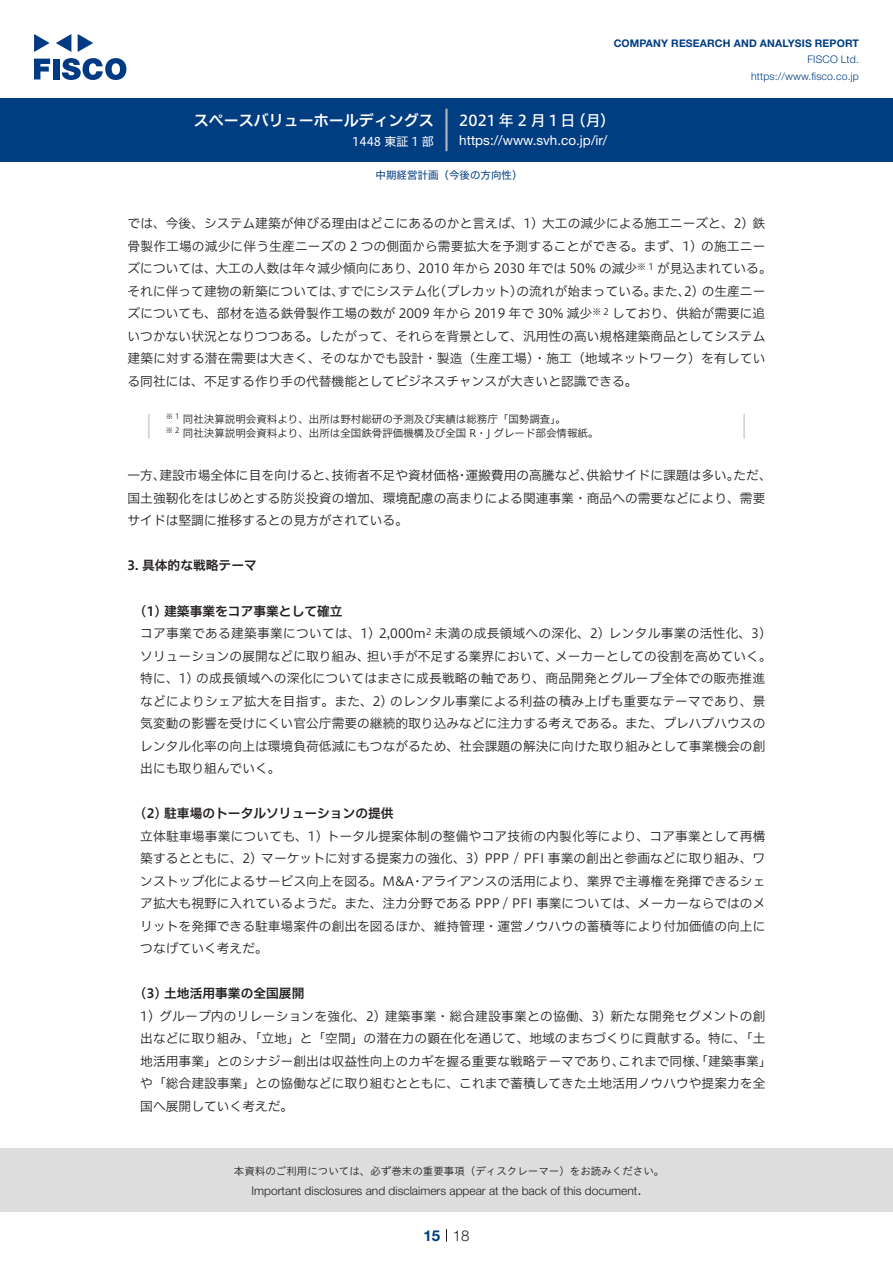
<style>
.page{position:relative;width:893px;height:1263px;background:#fff}
.page>*{position:absolute;margin:0;border:0;box-sizing:border-box;transform-origin:0 0}
.t1{font:15px "Hiragino UD Sans F Std N W6";color:#fff}
.t2{font:15px "Hiragino UD Sans F Std N W5";letter-spacing:.185em;color:#fff}
.t3{font:300 15px "Helvetica Neue LT Std";color:#231f20}
.t4{font:700 15px "Helvetica Neue LT Std";color:#003d81}
.t5{font:13.5px "Helvetica Neue LT Std";color:#fff}
.t6{font:12.75px/22.5px "Hiragino UD Sans F Std N W3";color:#231f20}
.t7{font:12.75px "Hiragino UD Sans F Std N W6";color:#231f20}
.t8{font:12.75px "Hiragino UD Sans F Std N W3";letter-spacing:.02em;color:#231f20}
.t9{font:300 12px "Helvetica Neue LT Std";color:#231f20}
.t10{font:12px "Hiragino UD Sans F Std N W4";color:#fff}
.t11{font:10.5px "Hiragino UD Sans F Std N W3";color:#231f20}
.t12{font:10.5px "Hiragino UD Sans Std W3";color:#231f20}
.t13{font:700 10.5px "Helvetica Neue LT Std";letter-spacing:.015em;color:#003d81}
.t14{font:300 10.5px/16.5px "Helvetica Neue LT Std";letter-spacing:.015em;color:#003d81;text-align:right}
.t15{font:10.5px "Hiragino UD Sans F Std N W4";color:#003d81}
.t16{font:8.85px "Hiragino UD Sans F Std N W3";color:#231f20}
.t17{font:7.35px "Hiragino UD Sans F Std N W3";color:#231f20}
</style>
<div class="page">
<div style="left:0;top:1148px;width:893px;height:64px;background:#ddd"></div>
<svg style="left:34px;top:59px;width:16px;height:20px"></svg>
<div style="left:53px;top:59px;width:6px;height:20px;background:#003a83"></div>
<svg style="left:62px;top:58px;width:64px;height:22px"></svg>
<svg style="left:34px;top:34px;width:16px;height:18px"></svg>
<svg style="left:78px;top:34px;width:15px;height:18px"></svg>
<svg style="left:56px;top:34px;width:15px;height:18px"></svg>
<div style="left:0;top:98px;width:893px;height:64px;background:#003d81"></div>
<hr style="left:445px;top:109px;width:3px;height:42px;background:#b5b5b6">
<svg style="left:446px;top:1229px;width:1px;height:13px"></svg>
<hr style="left:148px;top:414px;width:2px;height:24px;background:#d3d3d3">
<hr style="left:743px;top:414px;width:2px;height:24px;background:#d3d3d3">
<p class="t1" style="left:194px;top:109px;width:242px">スペースバリューホールディングス</p>
<p class="t10" style="left:352px;top:132px;width:83px">1448 東証 1 部</p>
<p class="t13" style="left:614px;top:37px;width:247px">COMPANY RESEARCH AND ANALYSIS REPORT</p>
<p class="t14" style="left:751px;top:51px;width:109px">FISCO Ltd. https://www.fisco.co j p.</p>
<p class="t2" style="left:459px;top:109px;width:118px">2021年2月1日</p>
<p class="t2" style="left:571px;top:109px;width:46px">（月(</p>
<p class="t5" style="left:459px;top:132px;width:150px">https: / / w w w . s v h . c o j p. /i r/</p>
<p class="t15" style="left:376px;top:167px;width:149px">中期経営計画（今後の方向性(</p>
<p class="t6" style="left:128px;top:211px;width:639px">では、今後、システム建築が伸びる理由はどこにあるのかと言えば、1) 大工の減少による施工ニーズと、2) 鉄</p>
<p class="t6" style="left:128px;top:234px;width:639px">骨製作工場の減少に伴う生産ニーズの 2 つの側面から需要拡大を予測することができる。まず、1) の施工ニー</p>
<p class="t6" style="left:657px;top:256px;width:116px">が見込まれている。</p>
<p class="t6" style="left:128px;top:256px;width:511px">ズについては、大工の人数は年々減少傾向にあり、2010 年から 2030 年では 50% の減少</p>
<p class="t16" style="left:637px;top:260px;width:18px">※ 1</p>
<p class="t6" style="left:434px;top:279px;width:91px">（プレカット）</p>
<p class="t6" style="left:516px;top:279px;width:142px">の流れが始まっている。</p>
<p class="t6" style="left:652px;top:279px;width:115px">また 2、) の生産ニー</p>
<p class="t6" style="left:128px;top:279px;width:218px">それに伴って建物の新築については、</p>
<p class="t6" style="left:338px;top:279px;width:103px">すでにシステム化</p>
<p class="t6" style="left:128px;top:301px;width:639px">ズについても、部材を造る鉄骨製作工場の数が 2009 年から 2019 年で 30% 減少<br>いつかない状況となりつつある。したがって、それらを背景として、汎用性の高い規格建築商品としてシステム建築に対する潜在需要は大きく、そのなかでも設計・製造（生産工場）・施工（地域ネットワーク）を有している同社には、不足する作り手の代替機能としてビジネスチャンスが大きいと認識できる。</p>
<p class="t6" style="left:612px;top:301px;width:155px">しており、供給が需要に追</p>
<p class="t16" style="left:592px;top:305px;width:18px">※2</p>
<p class="t17" style="left:166px;top:411px;width:15px">※1</p>
<p class="t11" style="left:183px;top:411px;width:385px">同社決算説明会資料より、出所は野村総研の予測及び実績は総務庁「国勢調査」。</p>
<p class="t17" style="left:166px;top:425px;width:15px">※2</p>
<p class="t11" style="left:183px;top:425px;width:417px">同社決算説明会資料より、出所は全国鉄骨評価機構及び全国 R・J グレード部会情報紙。</p>
<p class="t6" style="left:465px;top:464px;width:129px">運搬費用の高騰など、</p>
<p class="t6" style="left:587px;top:464px;width:154px">供給サイドに課題は多い。</p>
<p class="t6" style="left:159px;top:464px;width:180px">建設市場全体に目を向けると、</p>
<p class="t6" style="left:332px;top:464px;width:129px">技術者不足や資材価格</p>
<p class="t6" style="left:733px;top:464px;width:40px">ただ、</p>
<p class="t6" style="left:128px;top:464px;width:639px">一方、<br>国土強靭化をはじめとする防災投資の増加、環境配慮の高まりによる関連事業・商品への需要などにより、需要サイドは堅調に推移するとの見方がされている。</p>
<p class="t7" style="left:128px;top:556px;width:131px">3. 具体的な戦略テーマ</p>
<p class="t7" style="left:140px;top:601px;width:204px">1( ) 建築事業をコア事業として確立</p>
<p class="t8" style="left:435px;top:624px;width:332px">未満の成長領域への深化、2) レンタル事業の活性化、3(</p>
<p class="t6" style="left:456px;top:464px;width:14px">・</p>
<p class="t8" style="left:140px;top:624px;width:287px">コア事業である建築事業については、1) 2,000m</p>
<p class="t16" style="left:426px;top:625px;width:7px">2</p>
<p class="t6" style="left:367px;top:644px;width:193px">担い手が不足する業界において、</p>
<p class="t6" style="left:140px;top:644px;width:627px">ソリューションの展開などに取り組み、<br>特に、1) の成長領域への深化についてはまさに成長戦略の軸であり、商品開発とグループ全体での販売推進などによりシェア拡大を目指す。また、2) のレンタル事業による利益の積み上げも重要なテーマであり、景気変動の影響を受けにくい官公庁需要の継続的取り込みなどに注力する考えである。また、プレハブハウスのレンタル化率の向上は環境負荷低減にもつながるため、社会課題の解決に向けた取り組みとして事業機会の創出にも取り組んでいく。</p>
<p class="t7" style="left:140px;top:803px;width:255px">2( ) 駐車場のトータルソリューションの提供</p>
<p class="t6" style="left:140px;top:824px;width:627px;text-align:right">立体駐車場事業についても、1) トータル提案体制の整備やコア技術の内製化等により、コア事業として再構築するとともに、2) マーケットに対する提案力の強化、3) PPP / PFI 事業の創出と参画などに取り組み、ワアライアンスの活用により、業界で主導権を発揮できるシェ</p>
<p class="t6" style="left:555px;top:644px;width:218px">メーカーとしての役割を高めていく。</p>
<p class="t6" style="left:140px;top:869px;width:627px">ンストップ化によるサービス向上を図る。 M &amp; ・A<br>ア拡大も視野に入れているようだ。また、注力分野である PPP / PFI 事業については、メーカーならではのメリットを発揮できる駐車場案件の創出を図るほか、維持管理・運営ノウハウの蓄積等により付加価値の向上につなげていく考えだ。</p>
<p class="t7" style="left:140px;top:983px;width:166px">3( ) 土地活用事業の全国展開</p>
<p class="t6" style="left:140px;top:1004px;width:627px">1) グループ内のリレーションを強化、2) 建築事業・総合建設事業との協働、3) 新たな開発セグメントの創</p>
<p class="t6" style="left:140px;top:1026px;width:627px">出などに取り組み、「立地」と「空間」の潜在力の顕在化を通じて、地域のまちづくりに貢献する。特に、「土</p>
<p class="t6" style="left:619px;top:1049px;width:155px">これまで同様、「建築事業「</p>
<p class="t6" style="left:140px;top:1049px;width:627px">地活用事業」とのシナジー創出は収益性向上のカギを握る重要な戦略テーマであり、<br>や「総合建設事業」との協働などに取り組むとともに、これまで蓄積してきた土地活用ノウハウや提案力を全国へ展開していく考えだ。</p>
<p class="t12" style="left:234px;top:1163px;width:432px">本資料のご利用については、必ず巻末の重要事項（ディスクレーマー）をお読みください。</p>
<p class="t3" style="left:637px;top:1180px;width:6px">.</p>
<p class="t9" style="left:251px;top:1183px;width:387px">Important disclosures and disclaimers appear at the back of this document</p>
<p class="t4" style="left:423px;top:1226px;width:18px">15</p>
<p class="t3" style="left:453px;top:1226px;width:18px">18</p>
</div>
